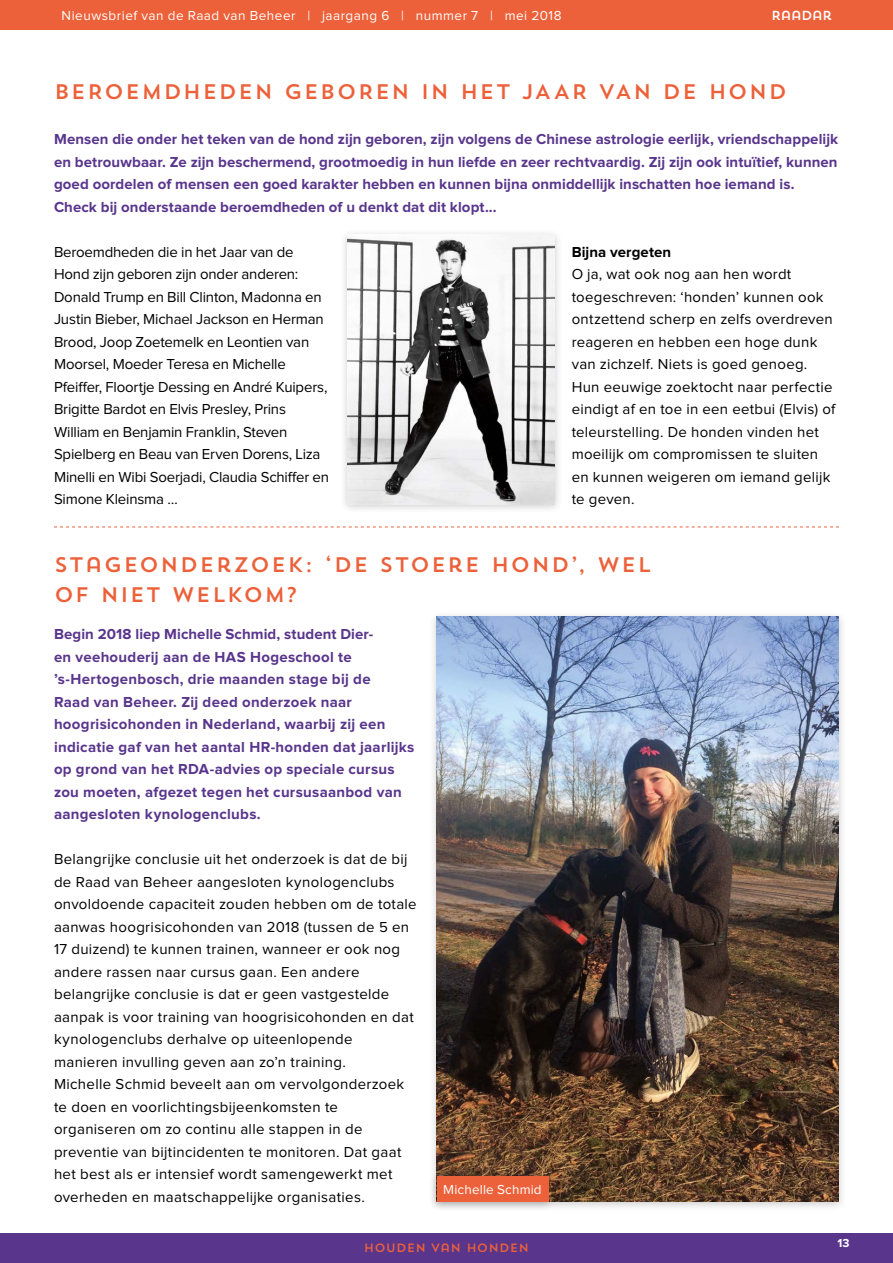
<style>
.page{position:relative;width:893px;height:1263px;background:#fff}
.page>*{position:absolute;margin:0;border:0;box-sizing:border-box;transform-origin:0 0}
.t1{font:21px/30px "Trend Sans One";letter-spacing:.05em;color:#ec613a}
.t2{font:15px/22.5px "Proxima Nova";letter-spacing:.02em;color:#000}
.t3{font:700 15px/22.5px "Proxima Nova";letter-spacing:.01em;color:#59358c}
.t4{font:15px/22.5px "Proxima Nova";letter-spacing:-.015em;color:#000}
.t5{font:700 15px "Proxima Nova";letter-spacing:.005em;color:#000}
.t6{font:13.5px "Proxima Nova";letter-spacing:.035em;color:#fff}
.t7{font:13.5px "Proxima Nova";letter-spacing:.01em;color:#fff}
.t8{font:13.05px "Trend Sans One";letter-spacing:-.07em;color:#fff}
.t9{font:12px "Trend Sans One";color:#ec613a}
.t10{font:700 12px "Proxima Nova";color:#fff}
</style>
<div class="page">
<div style="left:0;top:1233px;width:893px;height:30px;background:#59358c"></div>
<div style="left:0;top:0;width:893px;height:30px;background:#ec613a"></div>
<div style="left:429px;top:610px;width:418px;height:602px;background:#000;opacity:.2"></div>
<img style="left:437px;top:617px;width:402px;height:585px">
<div style="left:429px;top:1170px;width:127px;height:42px;background:#000;opacity:.2"></div>
<div style="left:437px;top:1176px;width:111px;height:26px;background:#ec613a"></div>
<div style="left:339px;top:228px;width:224px;height:287px;background:#000;opacity:.2"></div>
<img style="left:347px;top:234px;width:208px;height:270px">
<svg style="left:54px;top:527px;width:785px;height:1px"></svg>
<p class="t6" style="left:62px;top:9px;width:501px">Nieuwsbrief van de Raad van Beheer | jaargang 6 | nummer 7 | mei 2018</p>
<p class="t8" style="left:771px;top:7px;width:63px">RAADAR</p>
<h1 class="t1" style="left:54px;top:76px;width:735px">BEROEMDHEDEN GEBOREN IN HET JAAR VAN DE HOND</h1>
<p class="t3" style="left:54px;top:128px;width:786px">Mensen die onder het teken van de hond zijn geboren, zijn volgens de Chinese astrologie eerlijk, vriendschappelijk en betrouwbaar. Ze zijn beschermend, grootmoedig in hun liefde en zeer rechtvaardig. Zij zijn ook intuïtief, kunnen goed oordelen of mensen een goed karakter hebben en kunnen bijna onmiddellijk inschatten hoe iemand is.<br>Check bij onderstaande beroemdheden of u denkt dat dit klopt...</p>
<p class="t4" style="left:54px;top:241px;width:277px">Beroemdheden die in het Jaar van de Hond zijn geboren zijn onder anderen:<br>Donald Trump en Bill Clinton, Madonna en Justin Bieber, Michael Jackson en Herman Brood, Joop Zoetemelk en Leontien van Moorsel, Moeder Teresa en Michelle Pfeiffer, Floortje Dessing en André Kuipers, Brigitte Bardot en Elvis Presley, Prins William en Benjamin Franklin, Steven Spielberg en Beau van Erven Dorens, Liza Minelli en Wibi Soerjadi, Claudia Schiffer en Simone Kleinsma …</p>
<p class="t5" style="left:572px;top:245px;width:101px">Bijna vergeten</p>
<p class="t2" style="left:572px;top:263px;width:265px">O ja, wat ook nog aan hen wordt toegeschreven: ‘honden’ kunnen ook ontzettend scherp en zelfs overdreven reageren en hebben een hoge dunk van zichzelf. Niets is goed genoeg.<br>Hun eeuwige zoektocht naar perfectie eindigt af en toe in een eetbui (Elvis) of teleurstelling. De honden vinden het moeilijk om compromissen te sluiten en kunnen weigeren om iemand gelijk te geven.</p>
<h1 class="t1" style="left:54px;top:549px;width:599px">STAGEONDERZOEK: ‘DE STOERE HOND’, WEL<br>OF NIET WELKOM?</h1>
<p class="t3" style="left:54px;top:623px;width:362px">Begin 2018 liep Michelle Schmid, student Dier-<br>en veehouderij aan de HAS Hogeschool te ’s-Hertogenbosch, drie maanden stage bij de<br>Raad van Beheer. Zij deed onderzoek naar hoogrisicohonden in Nederland, waarbij zij een indicatie gaf van het aantal HR-honden dat jaarlijks op grond van het RDA-advies op speciale cursus zou moeten, afgezet tegen het cursusaanbod van aangesloten kynologenclubs.</p>
<p class="t2" style="left:54px;top:848px;width:364px">Belangrijke conclusie uit het onderzoek is dat de bij de Raad van Beheer aangesloten kynologenclubs onvoldoende capaciteit zouden hebben om de totale aanwas hoogrisicohonden van 2018 (tussen de 5 en 17 duizend) te kunnen trainen, wanneer er ook nog andere rassen naar cursus gaan. Een andere belangrijke conclusie is dat er geen vastgestelde aanpak is voor training van hoogrisicohonden en dat kynologenclubs derhalve op uiteenlopende manieren invulling geven aan zo’n training.<br>Michelle Schmid beveelt aan om vervolgonderzoek te doen en voorlichtingsbijeenkomsten te organiseren om zo continu alle stappen in de preventie van bijtincidenten te monitoren. Dat gaat het best als er intensief wordt samengewerkt met overheden en maatschappelijke organisaties.</p>
<p class="t7" style="left:443px;top:1183px;width:100px">Michelle Schmid</p>
<p class="t9" style="left:364px;top:1240px;width:167px">HOUDEN VAN HONDEN</p>
<p class="t10" style="left:837px;top:1237px;width:14px">13</p>
</div>
